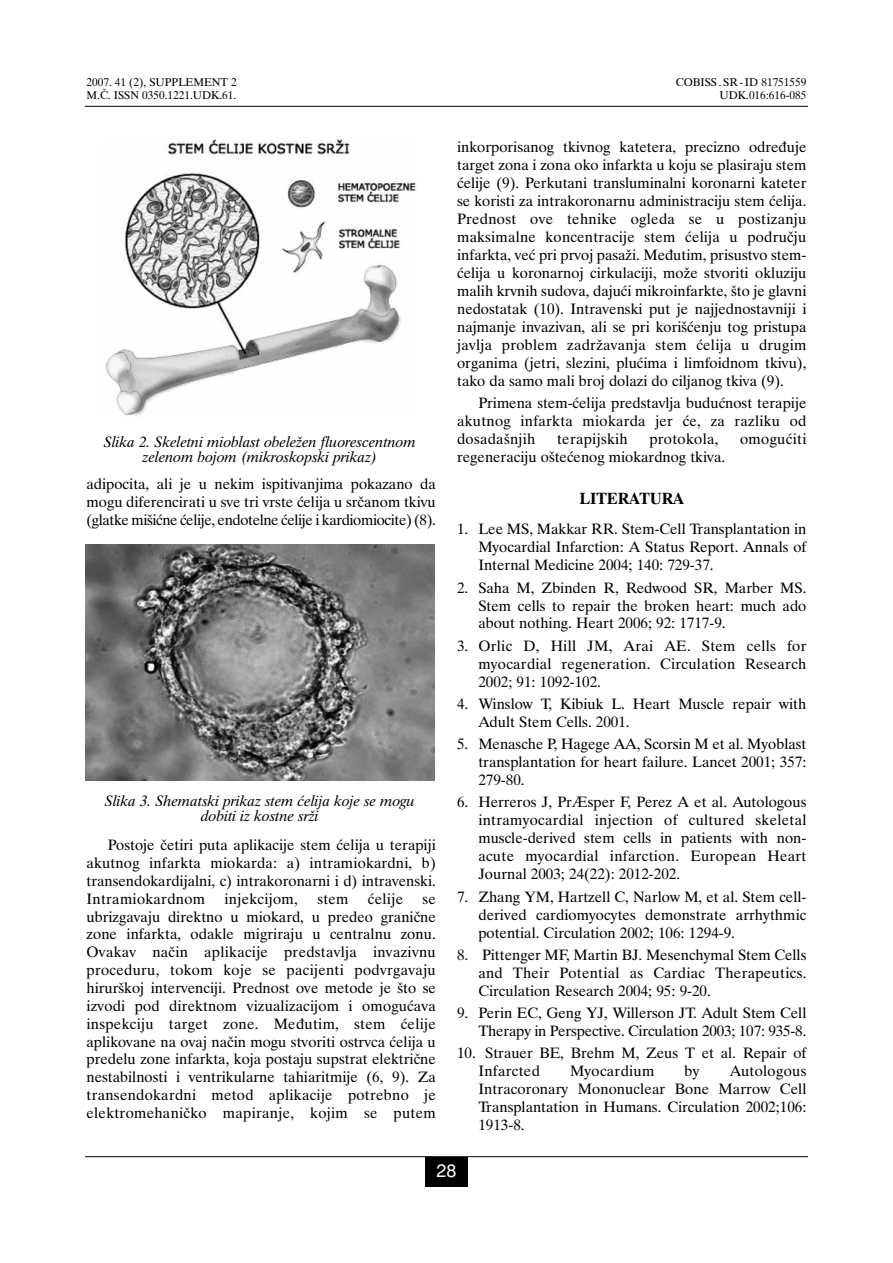
<style>
.page{position:relative;width:893px;height:1263px;background:#fff}
.page>*{position:absolute;margin:0;border:0;box-sizing:border-box;transform-origin:0 0}
.t1{font:18px "Helvetica Plain";color:#fff}
.t2{font:700 16.5px "Dutch";color:#000}
.t3{font:15px/18px "Dutch";color:#000;text-align:justify}
.t4{font:italic 15px/15px "Dutch";color:#000;text-align:center}
.t5{font:15px "Dutch";letter-spacing:.02em;color:#000}
.t6{font:11.25px/13.5px "Dutch";color:#000;text-align:right}
</style>
<div class="page">
<div style="left:425px;top:1157px;width:43px;height:29px;background:#000"></div>
<hr style="left:85px;top:106px;width:723px;height:1px;background:#000">
<hr style="left:85px;top:1156px;width:723px;height:1px;background:#000">
<img style="left:105px;top:140px;width:311px;height:276px">
<img style="left:85px;top:545px;width:349px;height:236px">
<p class="t6" style="left:87px;top:75px;width:152px;text-align:left">2007. 41 (2), SUPPLEMENT 2<br>M.^. ISSN 0350.1221.UDK.61.</p>
<p class="t4" style="left:104px;top:434px;width:314px">Slika 2. Skeletni mioblast obele`en fluorescentnom zelenom bojom (mikroskopski prikaz)</p>
<p class="t3" style="left:87px;top:474px;width:351px">adipocita, ali je u nekim ispitivanjima pokazano da mogu diferencirati u sve tri vrste }elija u sr~anom tkivu (glatke mi{i}ne }elije, endotelne }elije i kardiomiocite) (8).</p>
<p class="t4" style="left:105px;top:793px;width:312px">Slika 3. Shematski prikaz stem }elija koje se mogu dobiti iz kostne sr`i</p>
<p class="t3" style="left:87px;top:836px;width:351px;text-indent:21px">Postoje ~etiri puta aplikacije stem }elija u terapiji akutnog infarkta miokarda: a) intramiokardni, b) transendokardijalni, c) intrakoronarni i d) intravenski.<br>Intramiokardnom</p>
<p class="t5" style="left:224px;top:889px;width:75px">injekcijom,</p>
<p class="t3" style="left:317px;top:889px;width:33px">stem</p>
<p class="t3" style="left:368px;top:889px;width:37px">}elije</p>
<p class="t3" style="left:87px;top:889px;width:351px;text-indent:336px">se ubrizgavaju direktno u miokard, u predeo grani~ne zone infarkta, odakle migriraju u centralnu zonu.<br>Ovakav na~in aplikacije predstavlja invazivnu proceduru, tokom koje se pacijenti podvrgavaju hirur{koj intervenciji. Prednost ove metode je {to se izvodi pod direktnom vizualizacijom i omogu}ava inspekciju target zone. Me|utim, stem }elije aplikovane na ovaj na~in mogu stvoriti ostrvca }elija u predelu zone infarkta, koja postaju supstrat elektri~ne nestabilnosti i ventrikularne tahiaritmije (6, 9). Za transendokardni metod aplikacije potrebno je elektromehani~ko mapiranje, kojim se putem</p>
<p class="t6" style="left:676px;top:75px;width:132px">COBISS . SR - ID 81751559<br>UDK.016:616-085</p>
<p class="t3" style="left:457px;top:138px;width:351px">inkorporisanog tkivnog katetera, precizno odre|uje target zona i zona oko infarkta u koju se plasiraju stem }elije (9). Perkutani transluminalni koronarni kateter se koristi za intrakoronarnu administraciju stem }elija.<br>Prednost ove tehnike ogleda se u postizanju maksimalne koncentracije stem }elija u podru~ju infarkta, ve} pri prvoj pasa`i. Me|utim, prisustvo stem-}elija u koronarnoj cirkulaciji, mo`e stvoriti okluziju malih krvnih sudova, daju}i mikroinfarkte, {to je glavni nedostatak (10). Intravenski put je najjednostavniji i najmanje invazivan, ali se pri kori{}enju tog pristupa javlja problem zadr`avanja stem }elija u drugim organima (jetri, slezini, plu}ima i limfoidnom tkivu), tako da samo mali broj dolazi do ciljanog tkiva (9).</p>
<p class="t3" style="left:457px;top:394px;width:351px;text-indent:21px">Primena stem-}elija predstavlja budu}nost terapije akutnog infarkta miokarda jer }e, za razliku od dosada{njih</p>
<p class="t5" style="left:557px;top:430px;width:72px">terapijskih</p>
<p class="t5" style="left:649px;top:430px;width:71px">protokola,</p>
<p class="t5" style="left:740px;top:430px;width:68px">omogu}iti</p>
<p class="t3" style="left:457px;top:448px;width:270px">regeneraciju o{te}enog miokardnog tkiva.</p>
<p class="t2" style="left:580px;top:488px;width:106px">LITERATURA</p>
<p class="t3" style="left:478px;top:520px;width:330px;text-indent:-21px">1. Lee MS, Makkar RR. Stem-Cell Transplantation in Myocardial Infarction: A Status Report. Annals of Internal Medicine 2004; 140: 729-37.</p>
<p class="t3" style="left:478px;top:578px;width:330px;text-indent:-21px">2. Saha M, Zbinden R, Redwood SR, Marber MS.<br>Stem cells to repair the broken heart: much ado about nothing. Heart 2006; 92: 1717-9.</p>
<p class="t3" style="left:478px;top:636px;width:330px;text-indent:-21px">3. Orlic D, Hill JM, Arai AE. Stem cells for myocardial regeneration. Circulation Research 2002; 91: 1092-102.</p>
<p class="t3" style="left:478px;top:695px;width:330px;text-indent:-21px">4. Winslow T, Kibiuk L. Heart Muscle repair with<br>Adult Stem Cells. 2001.</p>
<p class="t3" style="left:478px;top:735px;width:330px;text-indent:-21px">5. Menasche P, Hagege AA, Scorsin M et al. Myoblast transplantation for heart failure. Lancet 2001; 357:<br>279-80.</p>
<p class="t3" style="left:478px;top:793px;width:330px;text-indent:-21px">6. Herreros J, Prósper F, Perez A et al. Autologous intramyocardial injection of cultured skeletal muscle-derived stem cells in patients with non&shy;acute myocardial infarction. European Heart Journal 2003; 24(22): 2012-202.</p>
<p class="t3" style="left:478px;top:887px;width:330px;text-indent:-21px">7. Zhang YM, Hartzell C, Narlow M, et al. Stem cell&shy;derived cardiomyocytes demonstrate arrhythmic potential. Circulation 2002; 106: 1294-9.</p>
<p class="t3" style="left:478px;top:945px;width:330px;text-indent:-21px">8. Pittenger MF, Martin BJ. Mesenchymal Stem Cells and Their Potential as Cardiac Therapeutics.<br>Circulation Research 2004; 95: 9-20.</p>
<p class="t3" style="left:457px;top:1004px;width:351px;text-align:right">9. Perin EC, Geng YJ, Willerson JT. Adult Stem Cell<br>Therapy in Perspective. Circulation 2003; 107: 935-8.</p>
<p class="t3" style="left:478px;top:1044px;width:330px;text-indent:-21px">10. Strauer BE, Brehm M, Zeus T et al. Repair of<br>Infarcted</p>
<p class="t3" style="left:478px;top:1062px;width:330px;text-indent:251px">Autologous Intracoronary Mononuclear Bone Marrow Cell Transplantation in Humans. Circulation 2002;106:<br>1913-8.</p>
<p class="t5" style="left:570px;top:1062px;width:86px">Myocardium</p>
<p class="t3" style="left:685px;top:1062px;width:16px">by</p>
<p class="t1" style="left:436px;top:1159px;width:22px">28</p>
</div>
